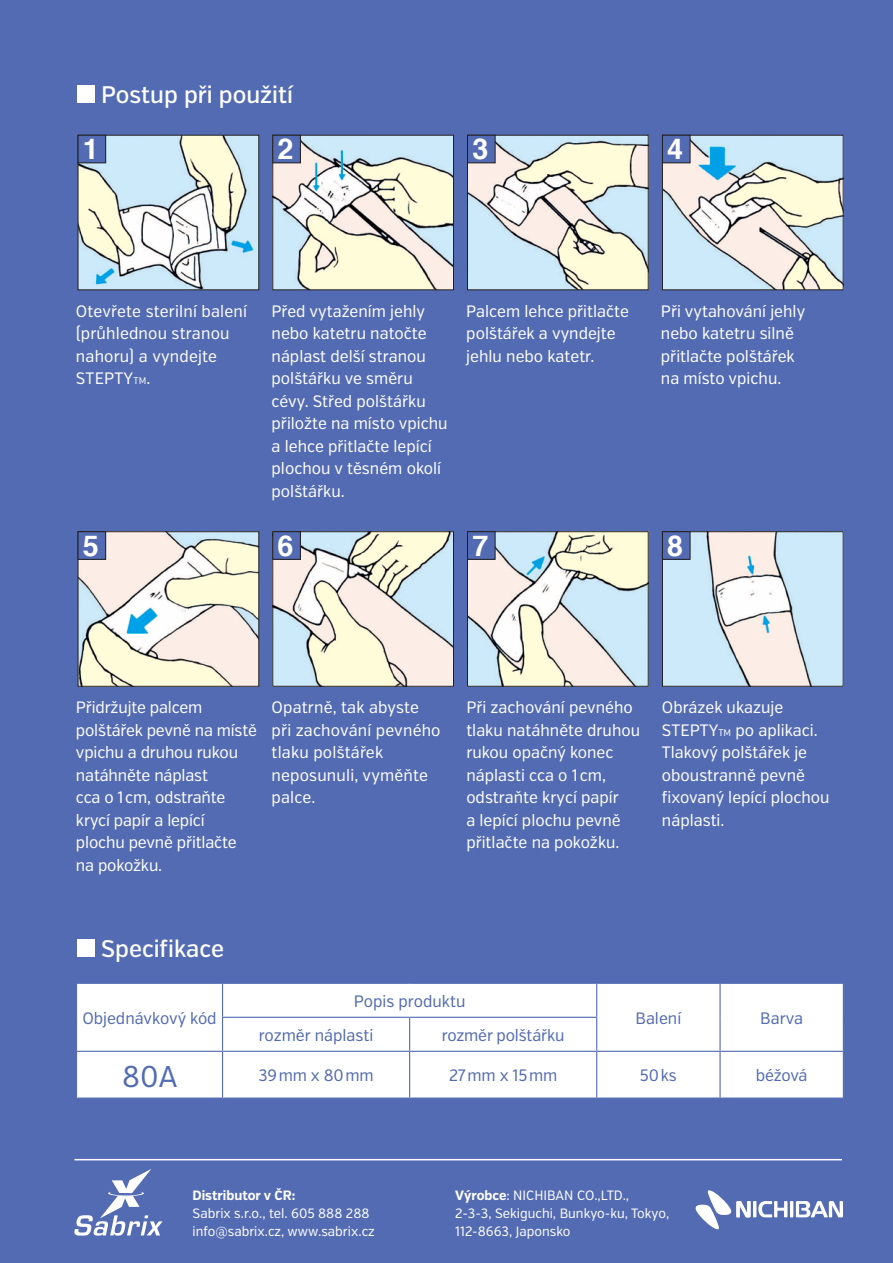
<style>
.page{position:relative;width:893px;height:1263px;background:#536bb3}
.page>*{position:absolute;margin:0;border:0;box-sizing:border-box;transform-origin:0 0}
.t1{font:30px "Verb Cond";color:#536bb3}
.t2{font:700 28.65px "Helvetica";color:#fff}
.t3{font:500 24px "Verb Cond";color:#fff}
.t4{font:16.5px/22.5px "Verb Cond";color:#fff}
.t5{font:16.5px "Verb Cond";color:#536bb3}
.t6{font:13.5px/18px "Verb Cond";color:#fff}
.t7{font:700 13.5px "Verb Cond";color:#fff}
.s1{font-size:9.6px}
.s2{font-weight:700}
</style>
<div class="page">
<svg style="left:695px;top:1190px;width:148px;height:40px"></svg>
<div style="left:78px;top:85px;width:17px;height:18px;background:#fff"></div>
<svg style="left:74px;top:1169px;width:89px;height:66px"></svg>
<hr style="left:74px;top:1159px;width:768px;height:1px;background:#fff">
<img style="left:80px;top:137px;width:177px;height:151px">
<div style="left:78px;top:135px;width:181px;height:155px;border:1px solid #231f20"></div>
<div style="left:78px;top:135px;width:28px;height:28px;background:#536bb3"></div>
<div style="left:78px;top:135px;width:28px;height:28px;border:1px solid #231f20"></div>
<img style="left:274px;top:137px;width:178px;height:151px">
<div style="left:272px;top:135px;width:182px;height:155px;border:1px solid #231f20"></div>
<div style="left:273px;top:135px;width:27px;height:28px;background:#536bb3"></div>
<div style="left:272px;top:135px;width:29px;height:28px;border:1px solid #231f20"></div>
<img style="left:469px;top:137px;width:177px;height:151px">
<div style="left:467px;top:135px;width:181px;height:155px;border:1px solid #231f20"></div>
<div style="left:467px;top:135px;width:28px;height:28px;background:#536bb3"></div>
<div style="left:467px;top:135px;width:28px;height:28px;border:1px solid #231f20"></div>
<img style="left:664px;top:137px;width:177px;height:151px">
<div style="left:662px;top:135px;width:181px;height:155px;border:1px solid #231f20"></div>
<div style="left:662px;top:135px;width:28px;height:28px;background:#536bb3"></div>
<div style="left:662px;top:135px;width:28px;height:28px;border:1px solid #231f20"></div>
<img style="left:80px;top:533px;width:177px;height:152px">
<div style="left:78px;top:531px;width:181px;height:156px;border:1px solid #231f20"></div>
<div style="left:78px;top:532px;width:28px;height:27px;background:#536bb3"></div>
<div style="left:78px;top:531px;width:28px;height:29px;border:1px solid #231f20"></div>
<img style="left:274px;top:533px;width:178px;height:152px">
<div style="left:272px;top:531px;width:182px;height:156px;border:1px solid #231f20"></div>
<div style="left:273px;top:532px;width:27px;height:27px;background:#536bb3"></div>
<div style="left:272px;top:531px;width:29px;height:29px;border:1px solid #231f20"></div>
<img style="left:469px;top:533px;width:177px;height:152px">
<div style="left:467px;top:531px;width:181px;height:156px;border:1px solid #231f20"></div>
<div style="left:467px;top:532px;width:28px;height:27px;background:#536bb3"></div>
<div style="left:467px;top:531px;width:28px;height:29px;border:1px solid #231f20"></div>
<img style="left:664px;top:533px;width:177px;height:152px">
<div style="left:662px;top:531px;width:181px;height:156px;border:1px solid #231f20"></div>
<div style="left:662px;top:532px;width:28px;height:27px;background:#536bb3"></div>
<div style="left:662px;top:531px;width:28px;height:29px;border:1px solid #231f20"></div>
<div style="left:77px;top:984px;width:766px;height:113px;background:#fff"></div>
<hr style="left:222px;top:984px;width:1px;height:33px;background:#536bb3">
<hr style="left:596px;top:984px;width:1px;height:33px;background:#536bb3">
<hr style="left:719px;top:984px;width:2px;height:33px;background:#536bb3">
<hr style="left:719px;top:1017px;width:2px;height:34px;background:#536bb3">
<hr style="left:222px;top:1018px;width:1px;height:33px;background:#536bb3">
<hr style="left:222px;top:1017px;width:188px;height:1px;background:#536bb3">
<hr style="left:409px;top:1018px;width:1px;height:33px;background:#536bb3">
<hr style="left:410px;top:1017px;width:187px;height:1px;background:#536bb3">
<hr style="left:596px;top:1018px;width:1px;height:33px;background:#536bb3">
<hr style="left:76px;top:1051px;width:147px;height:1px;background:#536bb3">
<hr style="left:222px;top:1052px;width:1px;height:45px;background:#536bb3">
<hr style="left:223px;top:1051px;width:187px;height:1px;background:#536bb3">
<hr style="left:409px;top:1052px;width:1px;height:45px;background:#536bb3">
<hr style="left:410px;top:1051px;width:187px;height:1px;background:#536bb3">
<hr style="left:596px;top:1052px;width:1px;height:45px;background:#536bb3">
<hr style="left:597px;top:1051px;width:123px;height:1px;background:#536bb3">
<hr style="left:719px;top:1052px;width:2px;height:45px;background:#536bb3">
<hr style="left:720px;top:1051px;width:124px;height:1px;background:#536bb3">
<div style="left:78px;top:939px;width:17px;height:17px;background:#fff"></div>
<h3 class="t3" style="left:101px;top:80px;width:193px">Postup při použití</h3>
<h2 class="t2" style="left:83px;top:126px;width:17px">1</h2>
<h2 class="t2" style="left:278px;top:126px;width:17px">2</h2>
<h2 class="t2" style="left:472px;top:126px;width:17px">3</h2>
<h2 class="t2" style="left:667px;top:126px;width:17px">4</h2>
<p class="t4" style="left:76px;top:300px;width:172px">Otevřete sterilní balení (průhlednou stranou nahoru) a vyndejte<br>STEPTY<span class="s1">TM</span>.</p>
<p class="t4" style="left:466px;top:300px;width:164px">Palcem lehce přitlačte polštářek a vyndejte jehlu nebo katetr.</p>
<p class="t4" style="left:661px;top:300px;width:146px">Při vytahování jehly nebo katetru silně přitlačte polštářek na místo vpichu.</p>
<p class="t4" style="left:272px;top:300px;width:178px">Před vytažením jehly nebo katetru natočte náplast delší stranou polštářku ve směru cévy. Střed polštářku přiložte na místo vpichu a lehce přitlačte lepící plochou v těsném okolí polštářku.</p>
<h2 class="t2" style="left:83px;top:522px;width:17px">5</h2>
<h2 class="t2" style="left:278px;top:522px;width:17px">6</h2>
<h2 class="t2" style="left:472px;top:522px;width:17px">7</h2>
<h2 class="t2" style="left:667px;top:522px;width:17px">8</h2>
<p class="t4" style="left:272px;top:696px;width:171px">Opatrně, tak abyste při zachování pevného tlaku polštářek neposunuli, vyměňte palce.</p>
<p class="t4" style="left:662px;top:697px;width:169px">Obrázek ukazuje<br>STEPTY<span class="s1">TM</span> po aplikaci.<br>Tlakový polštářek je oboustranně pevně fixovaný lepící plochou náplasti.</p>
<p class="t4" style="left:76px;top:697px;width:183px">Přidržujte palcem polštářek pevně na místě vpichu a druhou rukou natáhněte náplast<br>cca o 1cm, odstraňte krycí papír a lepící plochu pevně přitlačte na pokožku.</p>
<p class="t4" style="left:466px;top:697px;width:175px">Při zachování pevného tlaku natáhněte druhou rukou opačný konec náplasti cca o 1 cm, odstraňte krycí papír<br>a lepící plochu pevně přitlačte na pokožku.</p>
<h3 class="t3" style="left:101px;top:934px;width:124px">Specifikace</h3>
<p class="t5" style="left:82px;top:1008px;width:136px">Objednávkový kód</p>
<p class="t5" style="left:354px;top:991px;width:113px">Popis produktu</p>
<p class="t5" style="left:259px;top:1025px;width:116px">rozměr náplasti</p>
<p class="t5" style="left:442px;top:1025px;width:124px">rozměr polštářku</p>
<p class="t5" style="left:635px;top:1008px;width:47px">Balení</p>
<p class="t5" style="left:760px;top:1008px;width:44px">Barva</p>
<h1 class="t1" style="left:122px;top:1058px;width:57px">80A</h1>
<p class="t5" style="left:258px;top:1066px;width:117px">39mm x 80mm</p>
<p class="t5" style="left:449px;top:1066px;width:110px">27mm x 15mm</p>
<p class="t5" style="left:640px;top:1066px;width:38px">50ks</p>
<p class="t5" style="left:756px;top:1066px;width:53px">béžová</p>
<p class="t7" style="left:193px;top:1187px;width:104px">Distributor v ČR:</p>
<p class="t6" style="left:193px;top:1205px;width:184px">Sabrix s.r.o., tel. 605 888 288 info@sabrix.cz, www.sabrix.cz</p>
<p class="t6" style="left:455px;top:1187px;width:216px"><span class="s2">Výrobce</span>: NICHIBAN CO.,LTD.,<br>2-3-3, Sekiguchi, Bunkyo-ku, Tokyo,<br>112-8663, Japonsko</p>
</div>
